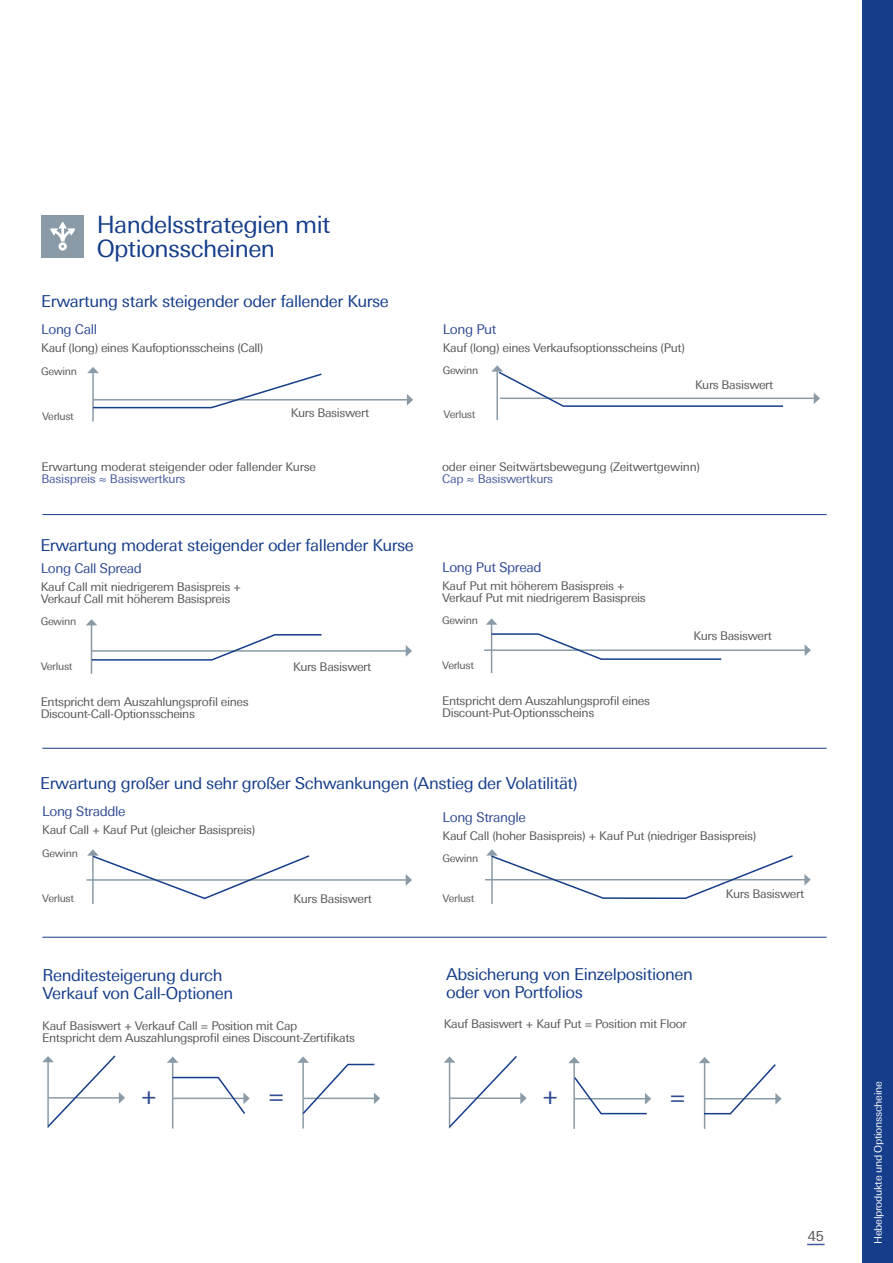
<style>
.page{position:relative;width:893px;height:1263px;background:#fff}
.page>*{position:absolute;margin:0;border:0;box-sizing:border-box;transform-origin:0 0}
.t1{font:25.2px "Univers Deutsche Bank";color:#304a94}
.t2{font:24px/24px "Univers Deutsche Bank";letter-spacing:-.025em;color:#153d8a}
.t3{font:16.5px/18px "Univers Deutsche Bank";letter-spacing:-.025em;color:#153d8a}
.t4{font:14.4px "Univers Deutsche Bank Mod";color:#575756}
.t5{font:13.5px "Univers Deutsche Bank";letter-spacing:-.03em;color:#304a94}
.t6{font:12px/12px "Univers Deutsche Bank";letter-spacing:-.03em;color:#575756}
.t7{font:12px "Univers Deutsche Bank";letter-spacing:-.02em;color:#465a9f}
.t8{font:10.5px "Univers Deutsche Bank";letter-spacing:-.03em;color:#575756}
.t9{font:10.5px "Univers Deutsche Bank";letter-spacing:-.03em;color:#fff}
</style>
<div class="page">
<svg style="left:807px;top:1244px;width:18px;height:1px"></svg>
<hr style="left:92px;top:372px;width:2px;height:49px;background:#8a9ba7">
<hr style="left:496px;top:371px;width:2px;height:49px;background:#8a9ba7">
<hr style="left:93px;top:399px;width:315px;height:1px;background:#8a9ba7">
<svg style="left:407px;top:394px;width:6px;height:12px"></svg>
<hr style="left:500px;top:398px;width:314px;height:1px;background:#8a9ba7">
<svg style="left:814px;top:393px;width:6px;height:11px"></svg>
<svg style="left:87px;top:367px;width:236px;height:42px"></svg>
<svg style="left:491px;top:365px;width:293px;height:43px"></svg>
<hr style="left:91px;top:625px;width:1px;height:49px;background:#8a9ba7">
<svg style="left:86px;top:619px;width:11px;height:6px"></svg>
<hr style="left:491px;top:624px;width:1px;height:49px;background:#8a9ba7">
<svg style="left:486px;top:618px;width:11px;height:7px"></svg>
<hr style="left:92px;top:650px;width:314px;height:2px;background:#8a9ba7">
<svg style="left:406px;top:645px;width:6px;height:12px"></svg>
<hr style="left:484px;top:649px;width:321px;height:2px;background:#8a9ba7">
<svg style="left:805px;top:645px;width:6px;height:11px"></svg>
<svg style="left:90px;top:633px;width:233px;height:28px"></svg>
<svg style="left:490px;top:632px;width:233px;height:29px"></svg>
<div style="left:41px;top:215px;width:43px;height:43px;background:#8a9ba7"></div>
<svg style="left:50px;top:222px;width:25px;height:29px"></svg>
<hr style="left:92px;top:855px;width:2px;height:49px;background:#8a9ba7">
<hr style="left:86px;top:879px;width:320px;height:2px;background:#8a9ba7">
<svg style="left:406px;top:874px;width:6px;height:12px"></svg>
<svg style="left:87px;top:849px;width:224px;height:51px"></svg>
<hr style="left:491px;top:855px;width:2px;height:49px;background:#8a9ba7">
<hr style="left:485px;top:879px;width:320px;height:1px;background:#8a9ba7">
<svg style="left:804px;top:874px;width:7px;height:11px"></svg>
<svg style="left:486px;top:849px;width:308px;height:51px"></svg>
<svg style="left:42px;top:1055px;width:83px;height:73px"></svg>
<hr style="left:172px;top:1062px;width:1px;height:66px;background:#8a9ba7">
<svg style="left:167px;top:1056px;width:12px;height:7px"></svg>
<svg style="left:172px;top:1076px;width:78px;height:40px"></svg>
<hr style="left:302px;top:1062px;width:2px;height:66px;background:#8a9ba7">
<svg style="left:297px;top:1056px;width:83px;height:60px"></svg>
<svg style="left:444px;top:1056px;width:83px;height:73px"></svg>
<hr style="left:573px;top:1062px;width:2px;height:67px;background:#8a9ba7">
<svg style="left:568px;top:1057px;width:12px;height:6px"></svg>
<svg style="left:573px;top:1075px;width:78px;height:40px"></svg>
<hr style="left:704px;top:1062px;width:1px;height:67px;background:#8a9ba7">
<svg style="left:699px;top:1057px;width:83px;height:58px"></svg>
<hr style="left:42px;top:514px;width:785px;height:1px;background:#153d8a">
<hr style="left:42px;top:748px;width:785px;height:1px;background:#153d8a">
<hr style="left:42px;top:937px;width:785px;height:1px;background:#153d8a">
<div style="left:862px;top:0;width:31px;height:1263px;background:#153d8a"></div>
<h2 class="t2" style="left:97px;top:213px;width:235px">Handelsstrategien mit<br>Optionsscheinen</h2>
<h3 class="t3" style="left:41px;top:292px;width:349px">Erwartung stark steigender oder fallender Kurse</h3>
<p class="t5" style="left:41px;top:322px;width:57px">Long Call</p>
<p class="t6" style="left:41px;top:342px;width:224px">Kauf (long) eines Kaufoptionsscheins (Call)</p>
<p class="t8" style="left:41px;top:365px;width:37px">Gewinn</p>
<p class="t5" style="left:443px;top:321px;width:55px">Long Put</p>
<p class="t6" style="left:443px;top:342px;width:244px">Kauf (long) eines Verkaufsoptionsscheins (Put)</p>
<p class="t8" style="left:443px;top:365px;width:37px">Gewinn</p>
<p class="t6" style="left:291px;top:407px;width:80px">Kurs Basiswert</p>
<p class="t8" style="left:42px;top:410px;width:33px">Verlust</p>
<p class="t8" style="left:444px;top:408px;width:33px">Verlust</p>
<p class="t6" style="left:695px;top:379px;width:80px">Kurs Basiswert</p>
<p class="t6" style="left:41px;top:461px;width:276px">Erwartung moderat steigender oder fallender Kurse</p>
<p class="t7" style="left:41px;top:472px;width:145px">Basispreis ≈ Basiswertkurs</p>
<h3 class="t3" style="left:40px;top:536px;width:375px">Erwartung moderat steigender oder fallender Kurse</h3>
<p class="t5" style="left:41px;top:560px;width:103px">Long Call Spread</p>
<p class="t6" style="left:41px;top:580px;width:202px">Kauf Call mit niedrigerem Basispreis +<br>Verkauf Call mit höherem Basispreis</p>
<p class="t8" style="left:41px;top:615px;width:37px">Gewinn</p>
<p class="t6" style="left:442px;top:461px;width:260px">oder einer Seitwärtsbewegung (Zeitwertgewinn)</p>
<p class="t7" style="left:442px;top:472px;width:112px">Cap ≈ Basiswertkurs</p>
<p class="t5" style="left:442px;top:559px;width:101px">Long Put Spread</p>
<p class="t6" style="left:442px;top:579px;width:205px">Kauf Put mit höherem Basispreis +<br>Verkauf Put mit niedrigerem Basispreis</p>
<p class="t8" style="left:442px;top:614px;width:37px">Gewinn</p>
<p class="t6" style="left:694px;top:630px;width:80px">Kurs Basiswert</p>
<p class="t8" style="left:41px;top:661px;width:33px">Verlust</p>
<p class="t8" style="left:442px;top:660px;width:33px">Verlust</p>
<p class="t6" style="left:41px;top:696px;width:209px">Entspricht dem Auszahlungsprofil eines<br>Discount-Call-Optionsscheins</p>
<p class="t6" style="left:442px;top:695px;width:209px">Entspricht dem Auszahlungsprofil eines<br>Discount-Put-Optionsscheins</p>
<p class="t6" style="left:293px;top:661px;width:80px">Kurs Basiswert</p>
<h3 class="t3" style="left:40px;top:774px;width:539px">Erwartung großer und sehr großer Schwankungen (Anstieg der Volatilität)</h3>
<p class="t5" style="left:42px;top:804px;width:85px">Long Straddle</p>
<p class="t6" style="left:42px;top:824px;width:215px">Kauf Call + Kauf Put (gleicher Basispreis)</p>
<p class="t8" style="left:42px;top:847px;width:37px">Gewinn</p>
<p class="t8" style="left:42px;top:893px;width:33px">Verlust</p>
<p class="t6" style="left:294px;top:893px;width:80px">Kurs Basiswert</p>
<p class="t5" style="left:443px;top:809px;width:85px">Long Strangle</p>
<p class="t6" style="left:443px;top:829px;width:315px">Kauf Call (hoher Basispreis) + Kauf Put (niedriger Basispreis)</p>
<p class="t8" style="left:443px;top:852px;width:37px">Gewinn</p>
<p class="t8" style="left:443px;top:893px;width:33px">Verlust</p>
<p class="t6" style="left:726px;top:888px;width:80px">Kurs Basiswert</p>
<h3 class="t3" style="left:42px;top:966px;width:192px">Renditesteigerung durch<br>Verkauf von Call-Optionen</h3>
<p class="t6" style="left:42px;top:1019px;width:314px">Kauf Basiswert + Verkauf Call = Position mit Cap<br>Entspricht dem Auszahlungsprofil eines Discount-Zertifikats</p>
<h1 class="t1" style="left:140px;top:1080px;width:18px">+</h1>
<h1 class="t1" style="left:268px;top:1081px;width:18px">=</h1>
<h3 class="t3" style="left:446px;top:965px;width:248px">Absicherung von Einzelpositionen oder von Portfolios</h3>
<p class="t6" style="left:444px;top:1018px;width:245px">Kauf Basiswert + Kauf Put = Position mit Floor</p>
<h1 class="t1" style="left:542px;top:1081px;width:18px">+</h1>
<h1 class="t1" style="left:669px;top:1081px;width:18px">=</h1>
<p class="t4" style="left:808px;top:1227px;width:17px">45</p>
<p class="t9" style="left:872px;top:1244px;width:164px;rotate:-90deg">Hebelprodukte und Optionsscheine</p>
</div>
